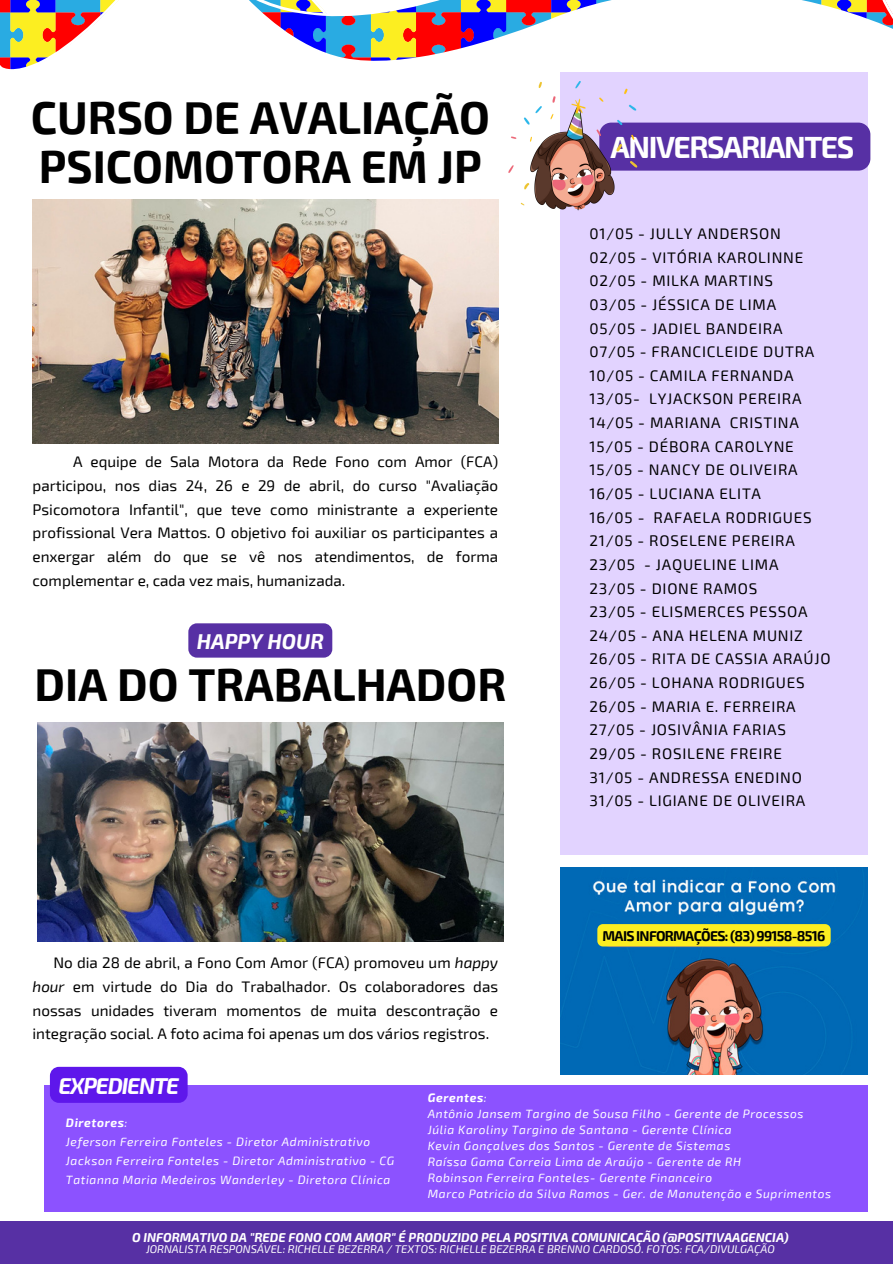
<style>
.page{position:relative;width:893px;height:1264px;background:#fff}
.page>*{position:absolute;margin:0;border:0;box-sizing:border-box;transform-origin:0 0}
.t1{font:700 45px "Exo 2";color:#000}
.t2{font:700 30px "Exo 2";letter-spacing:-.05em;color:#fff}
.t3{font:italic 700 22.5px "Exo 2";letter-spacing:-.05em;color:#fff}
.t4{font:italic 700 21px "Exo 2";color:#fff}
.t5{font:15.3px/23.7px "Exo 2";letter-spacing:.05em;color:#000;text-align:justify}
.t6{font:700 13.95px "Exo 2";letter-spacing:-.05em;color:#000}
.t7{font:italic 700 12.6px "Exo 2";color:#fff}
.t8{font:italic 12px "Exo 2";letter-spacing:.05em;color:#fff}
.t9{font:italic 700 12px "Exo 2";letter-spacing:.05em;color:#fff}
.t10{font:italic 11.1px "Exo 2";color:#fff}
.s1{font-style:italic}
.s2{font-weight:400}
</style>
<div class="page">
<svg style="left:0;top:0;width:892px;height:70px"></svg>
<div style="left:560px;top:72px;width:307px;height:782px;background:#e2d3ff"></div>
<div style="left:0;top:1221px;width:892px;height:42px;background:#5730a4"></div>
<div style="left:45px;top:1085px;width:822px;height:127px;background:#8c52ff"></div>
<div style="left:645px;top:123px;width:225px;height:48px;background:#5730a4"></div>
<img style="left:498px;top:81px;width:147px;height:139px">
<svg style="left:503px;top:829px;width:1px;height:25px"></svg>
<img style="left:560px;top:867px;width:307px;height:207px">
<img style="left:33px;top:199px;width:465px;height:244px">
<div style="left:50px;top:1066px;width:138px;height:36px;background:#5e17eb;border-radius:9px"></div>
<div style="left:597px;top:924px;width:233px;height:22px;background:#fcee21;border-radius:6px"></div>
<img style="left:38px;top:722px;width:465px;height:219px">
<div style="left:188px;top:623px;width:144px;height:34px;background:#5730a4;border-radius:9px"></div>
<p class="t1" style="left:31px;top:89px;width:460px">CURSO DE AVALIAÇÃO</p>
<p class="t1" style="left:39px;top:137px;width:444px">PSICOMOTORA EM JP</p>
<p class="t5" style="left:33px;top:449px;width:467px;text-indent:40px">A equipe de Sala Motora da Rede Fono com Amor (FCA) participou, nos dias 24, 26 e 29 de abril, do curso "Avaliação Psicomotora Infantil", que teve como ministrante a experiente profissional Vera Mattos. O objetivo foi auxiliar os participantes a enxergar além do que se vê nos atendimentos, de forma complementar e, cada vez mais, humanizada.</p>
<p class="t4" style="left:197px;top:627px;width:129px">HAPPY HOUR</p>
<p class="t1" style="left:34px;top:655px;width:473px">DIA DO TRABALHADOR</p>
<p class="t5" style="left:33px;top:950px;width:467px;text-indent:21px">No dia 28 de abril, a Fono Com Amor (FCA) promoveu um <span class="s1">happy hour</span> em virtude do Dia do Trabalhador. Os colaboradores das nossas unidades tiveram momentos de muita descontração e integração social. A foto acima foi apenas um dos vários registros.</p>
<p class="t2" style="left:610px;top:127px;width:245px">ANIVERSARIANTES</p>
<p class="t5" style="left:589px;top:221px;width:193px">01/05 - JULLY ANDERSON</p>
<p class="t5" style="left:589px;top:245px;width:215px">02/05 - VITÓRIA KAROLINNE</p>
<p class="t5" style="left:589px;top:268px;width:185px">02/05 - MILKA MARTINS</p>
<p class="t5" style="left:589px;top:292px;width:188px">03/05 - JÉSSICA DE LIMA</p>
<p class="t5" style="left:589px;top:315px;width:194px">05/05 - JADIEL BANDEIRA</p>
<p class="t5" style="left:589px;top:339px;width:226px">07/05 - FRANCICLEIDE DUTRA</p>
<p class="t5" style="left:589px;top:363px;width:205px">10/05 - CAMILA FERNANDA</p>
<p class="t5" style="left:589px;top:386px;width:213px">13/05- LYJACKSON PEREIRA</p>
<p class="t5" style="left:589px;top:410px;width:211px">14/05 - MARIANA CRISTINA</p>
<p class="t5" style="left:589px;top:434px;width:206px">15/05 - DÉBORA CAROLYNE</p>
<p class="t5" style="left:589px;top:457px;width:209px">15/05 - NANCY DE OLIVEIRA</p>
<p class="t5" style="left:589px;top:481px;width:173px">16/05 - LUCIANA ELITA</p>
<p class="t5" style="left:589px;top:504px;width:223px">16/05 - RAFAELA RODRIGUES</p>
<p class="t5" style="left:589px;top:528px;width:207px">21/05 - ROSELENE PEREIRA</p>
<p class="t5" style="left:589px;top:552px;width:190px">23/05 - JAQUELINE LIMA</p>
<p class="t5" style="left:589px;top:575px;width:169px">23/05 - DIONE RAMOS</p>
<p class="t5" style="left:589px;top:599px;width:219px">23/05 - ELISMERCES PESSOA</p>
<p class="t5" style="left:589px;top:623px;width:215px">24/05 - ANA HELENA MUNIZ</p>
<p class="t5" style="left:589px;top:646px;width:242px">26/05 - RITA DE CASSIA ARAÚJO</p>
<p class="t5" style="left:589px;top:670px;width:216px">26/05 - LOHANA RODRIGUES</p>
<p class="t5" style="left:589px;top:693px;width:208px">26/05 - MARIA E. FERREIRA</p>
<p class="t5" style="left:589px;top:717px;width:198px">27/05 - JOSIVÂNIA FARIAS</p>
<p class="t5" style="left:589px;top:741px;width:194px">29/05 - ROSILENE FREIRE</p>
<p class="t5" style="left:589px;top:764px;width:214px">31/05 - ANDRESSA ENEDINO</p>
<p class="t5" style="left:589px;top:788px;width:217px">31/05 - LIGIANE DE OLIVEIRA</p>
<p class="t6" style="left:602px;top:926px;width:224px">MAIS INFORMAÇÕES: (83) 99158-8516</p>
<p class="t3" style="left:58px;top:1071px;width:122px">EXPEDIENTE</p>
<p class="t9" style="left:66px;top:1115px;width:63px">Diretores<span class="s2">:</span></p>
<p class="t8" style="left:66px;top:1134px;width:306px">Jeferson Ferreira Fonteles - Diretor Administrativo</p>
<p class="t8" style="left:66px;top:1153px;width:330px">Jackson Ferreira Fonteles - Diretor Administrativo - CG</p>
<p class="t8" style="left:66px;top:1172px;width:326px">Tatianna Maria Medeiros Wanderley - Diretora Clínica</p>
<p class="t9" style="left:428px;top:1089px;width:60px">Gerentes<span class="s2">:</span></p>
<p class="t8" style="left:428px;top:1105px;width:377px">Antônio Jansem Targino de Sousa Filho - Gerente de Processos</p>
<p class="t8" style="left:428px;top:1121px;width:305px">Júlia Karoliny Targino de Santana - Gerente Clínica</p>
<p class="t8" style="left:428px;top:1137px;width:304px">Kevin Gonçalves dos Santos - Gerente de Sistemas</p>
<p class="t8" style="left:428px;top:1153px;width:315px">Raíssa Gama Correia Lima de Araújo - Gerente de RH</p>
<p class="t8" style="left:428px;top:1169px;width:286px">Robinson Ferreira Fonteles- Gerente Financeiro</p>
<p class="t8" style="left:428px;top:1185px;width:405px">Marco Patricio da Silva Ramos - Ger. de Manutenção e Suprimentos</p>
<p class="t7" style="left:132px;top:1228px;width:658px">O INFORMATIVO DA "REDE FONO COM AMOR" É PRODUZIDO PELA POSITIVA COMUNICAÇÃO (@POSITIVAAGENCIA)</p>
<p class="t10" style="left:146px;top:1241px;width:630px">JORNALISTA RESPONSÁVEL: RICHELLE BEZERRA / TEXTOS: RICHELLE BEZERRA E BRENNO CARDOSO. FOTOS: FCA/DIVULGAÇÃO</p>
</div>
